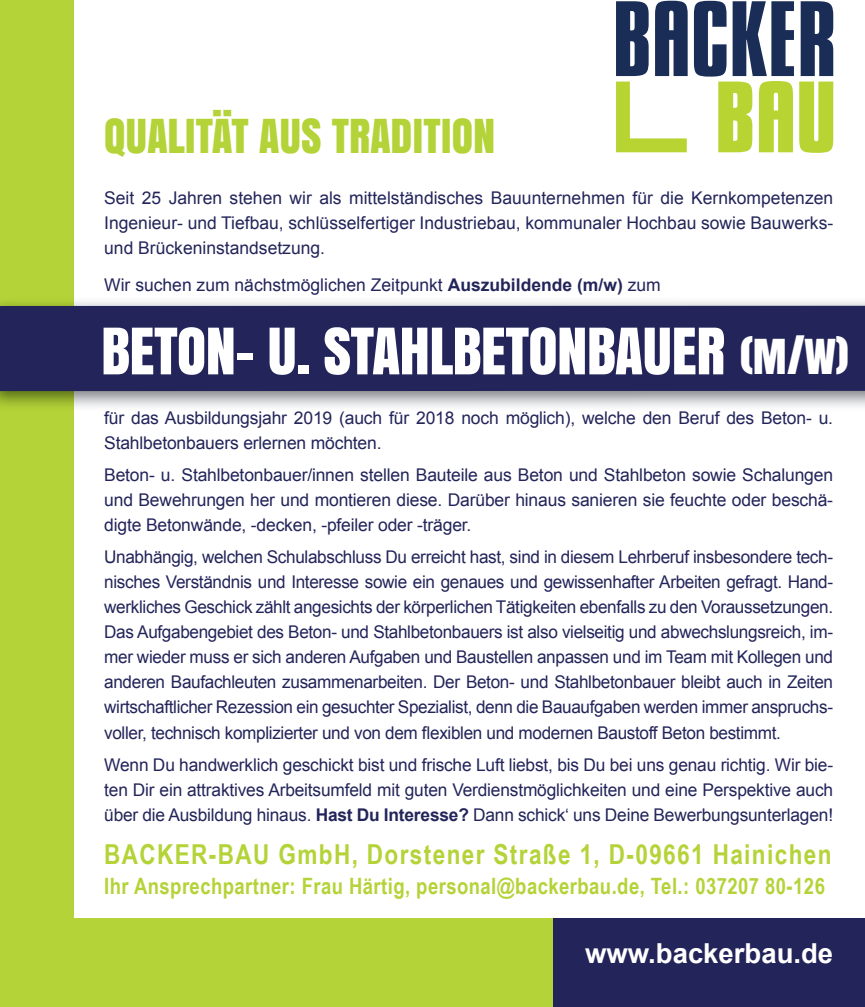
<style>
.page{position:relative;width:865px;height:1007px;background:#fff}
.page>*{position:absolute;margin:0;border:0;box-sizing:border-box;transform-origin:0 0}
.t1{font:60px "Anton";letter-spacing:-.01em;color:#fff}
.t2{font:43.75px "Anton";color:#b4d338}
.t3{font:700 27.5px "Arial Narrow";letter-spacing:.05em;color:#b4d338}
.t4{font:700 27.5px "Arial";color:#fff}
.t5{font:700 22.5px "Arial Narrow";letter-spacing:.02em;color:#b4d338}
.t6{font:17.5px/25px "Arial";letter-spacing:-.01em;color:#23255a;text-align:justify}
.s1{font-weight:700}
.s2{font-size:45px}
</style>
<div class="page">
<div style="left:0;top:0;width:865px;height:1006px;background:#b4d338"></div>
<div style="left:553px;top:912px;width:312px;height:94px;background:#23255a"></div>
<div style="left:75px;top:0;width:790px;height:917px;background:#fff"></div>
<img style="left:0;top:297px;width:865px;height:114px">
<div style="left:0;top:306px;width:865px;height:85px;background:#23255a"></div>
<svg style="left:694px;top:1px;width:139px;height:151px"></svg>
<svg style="left:616px;top:1px;width:71px;height:151px"></svg>
<h2 class="t2" style="left:104px;top:101px;width:392px">QUALITÄT AUS TRADITION</h2>
<p class="t6" style="left:104px;top:185px;width:730px">Seit 25 Jahren stehen wir als mittelständisches Bauunternehmen für die Kernkompetenzen Ingenieur- und Tiefbau, schlüsselfertiger Industriebau, kommunaler Hochbau sowie Bauwerks&shy;und Brückeninstandsetzung.</p>
<p class="t6" style="left:104px;top:272px;width:558px">Wir suchen zum nächstmöglichen Zeitpunkt <span class="s1">Auszubildende (m/w)</span> zum</p>
<h1 class="t1" style="left:101px;top:304px;width:749px">BETON- U. STAHLBETONBAUER <span class="s2">(M/W)</span></h1>
<p class="t6" style="left:104px;top:405px;width:730px">für das Ausbildungsjahr 2019 (auch für 2018 noch möglich), welche den Beruf des Beton- u.<br>Stahlbetonbauers erlernen möchten.</p>
<p class="t6" style="left:104px;top:462px;width:730px">Beton- u. Stahlbetonbauer/innen stellen Bauteile aus Beton und Stahlbeton sowie Schalungen und Bewehrungen her und montieren diese. Darüber hinaus sanieren sie feuchte oder beschä&shy;digte Betonwände, -decken, -pfeiler oder -träger.</p>
<p class="t6" style="left:104px;top:544px;width:730px">Unabhängig, welchen Schulabschluss Du erreicht hast, sind in diesem Lehrberuf insbesondere tech&shy;nisches Verständnis und Interesse sowie ein genaues und gewissenhafter Arbeiten gefragt. Hand&shy;werkliches Geschick zählt angesichts der körperlichen Tätigkeiten ebenfalls zu den Voraussetzungen.<br>Das Aufgabengebiet des Beton- und Stahlbetonbauers ist also vielseitig und abwechslungsreich, im&shy;mer wieder muss er sich anderen Aufgaben und Baustellen anpassen und im Team mit Kollegen und anderen Baufachleuten zusammenarbeiten. Der Beton- und Stahlbetonbauer bleibt auch in Zeiten wirtschaftlicher Rezession ein gesuchter Spezialist, denn die Bauaufgaben werden immer anspruchs&shy;voller, technisch komplizierter und von dem flexiblen und modernen Baustoff Beton bestimmt.</p>
<p class="t6" style="left:104px;top:752px;width:730px">Wenn Du handwerklich geschickt bist und frische Luft liebst, bis Du bei uns genau richtig. Wir bie&shy;ten Dir ein attraktives Arbeitsumfeld mit guten Verdienstmöglichkeiten und eine Perspektive auch über die Ausbildung hinaus. <span class="s1">Hast Du Interesse?</span> Dann schick‘ uns Deine Bewerbungsunterlagen!</p>
<h3 class="t3" style="left:104px;top:833px;width:728px">BACKER-BAU GmbH, Dorstener Straße 1, D-09661 Hainichen</h3>
<p class="t5" style="left:104px;top:868px;width:722px">Ihr Ansprechpartner: Frau Härtig, personal@backerbau.de, Tel.: 037207 80-126</p>
<h3 class="t4" style="left:585px;top:934px;width:250px">www.backerbau.de</h3>
</div>
